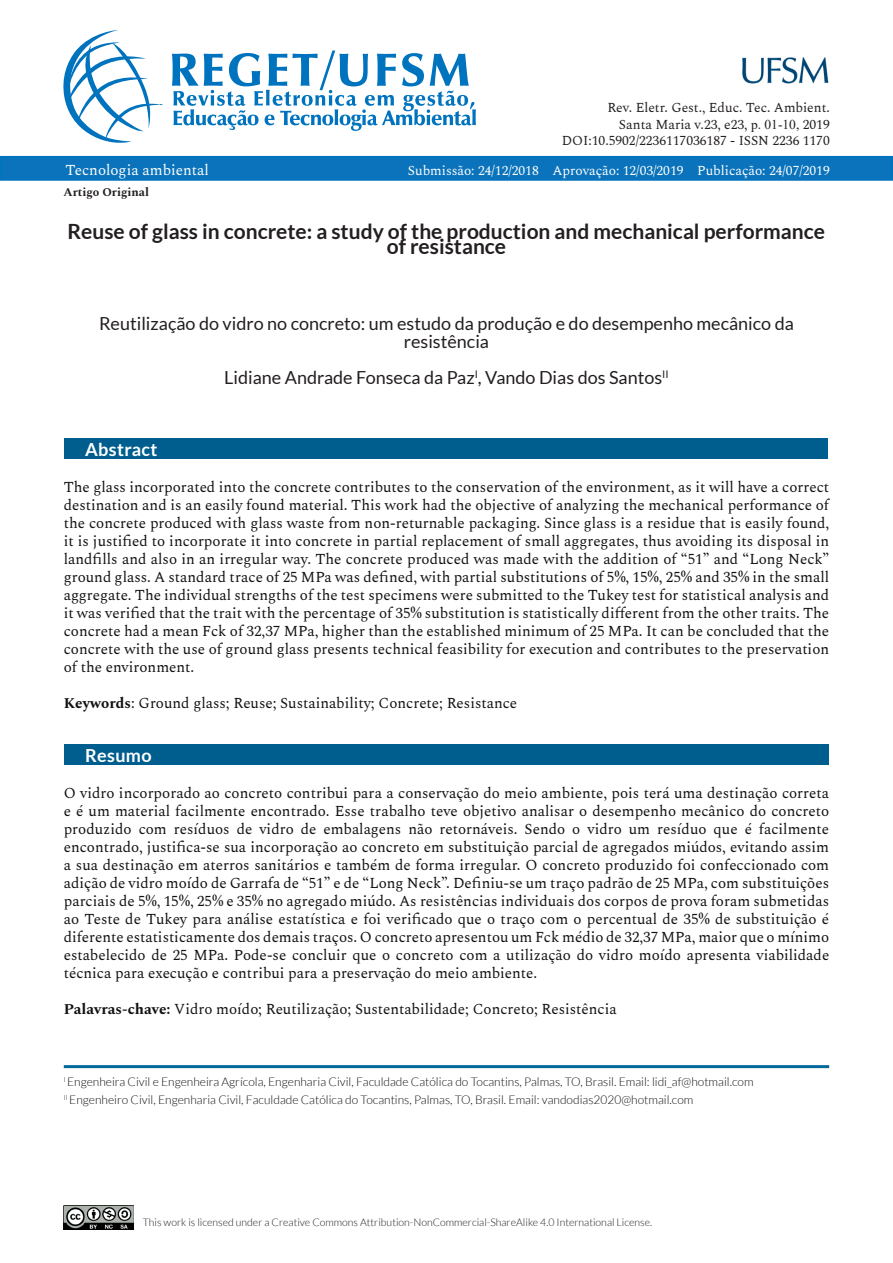
<style>
.page{position:relative;width:893px;height:1263px;background:#fff}
.page>*{position:absolute;margin:0;border:0;box-sizing:border-box;transform-origin:0 0}
.TituloArtigoPORTUGUE{font:700 21px/15px "Lato";color:#231f20;text-align:center}
.TituloArtigoENGLISH{font:18px/18px "Lato";color:#231f20;text-align:center}
.NomesAUTORES{font:18px "Lato";color:#231f20}
.TituloRESUMO_ABSTRAC{font:700 18px "Lato";letter-spacing:.02em;color:#fff}
.TextoRESUMO_ABSTRACT{font:15px/18px "Spectral";color:#111;text-align:justify}
.Palavras-chaveRESUMO{font:15px "Spectral";color:#111}
.t1{font:15px "Spectral";color:#fff}
.t2{font:13.5px/16.2px "Spectral";color:#231f20;text-align:right}
.t3{font:13.5px "Spectral";color:#fff}
.TitulacaoFiliacao{font:300 12px "Lato";color:#111}
.t4{font:700 12px "Spectral";color:#231f20}
.t5{font:300 10.5px "Lato";color:#231f20}
.s1{font-family:"Times New Roman"}
.s2{font-weight:700}
</style>
<div class="page">
<div style="left:0;top:156px;width:893px;height:25px;background:#0a73bb;border:2px solid #0073bf"></div>
<img style="left:742px;top:57px;width:87px;height:27px">
<img style="left:64px;top:1205px;width:69px;height:25px">
<svg style="left:63px;top:30px;width:100px;height:113px"></svg>
<svg style="left:172px;top:51px;width:304px;height:80px"></svg>
<div style="left:65px;top:744px;width:764px;height:20px;background:#005e8e"></div>
<div style="left:65px;top:439px;width:763px;height:20px;background:#005e8e"></div>
<div style="left:64px;top:1065px;width:765px;height:3px;border:2px solid #056699"></div>
<p class="t2" style="left:562px;top:99px;width:270px">Rev. Eletr. Gest., Educ. Tec. Ambient.<br>Santa Maria v.23, e23, <span class="s1">p. 01-10,</span> 2019<br>DOI:10.5902/2236117036187 - ISSN 2236 1170</p>
<p class="t1" style="left:65px;top:159px;width:145px">Tecnologia ambiental</p>
<p class="t3" style="left:408px;top:161px;width:423px">Submissão: 24/12/2018 Aprovação: 12/03/2019 Publicação: 24/07/2019</p>
<p class="t4" style="left:63px;top:184px;width:87px">Artigo Original</p>
<p class="TituloArtigoPORTUGUE" style="left:67px;top:223px;width:759px">Reuse of glass in concrete: a study of the production and mechanical performance of resistance</p>
<p class="TituloArtigoENGLISH" style="left:99px;top:314px;width:696px">Reutilização do vidro no concreto: um estudo da produção e do desempenho mecânico da resistência</p>
<p class="NomesAUTORES" style="left:224px;top:367px;width:446px">Lidiane Andrade Fonseca da Paz<sup>I</sup>, Vando Dias dos Santos<sup>II</sup></p>
<p class="TituloRESUMO_ABSTRAC" style="left:85px;top:439px;width:74px">Abstract</p>
<p class="TextoRESUMO_ABSTRACT" style="left:64px;top:477px;width:767px">The glass incorporated into the concrete contributes to the conservation of the environment, as it will have a correct destination and is an easily found material. This work had the objective of analyzing the mechanical performance of the concrete produced with glass waste from non-returnable packaging. Since glass is a residue that is easily found, it is justified to incorporate it into concrete in partial replacement of small aggregates, thus avoiding its disposal in landfills and also in an irregular way. The concrete produced was made with the addition of “51” and “Long Neck” ground glass. A standard trace of 25 MPa was defined, with partial substitutions of 5%, 15%, 25% and 35% in the small aggregate. The individual strengths of the test specimens were submitted to the Tukey test for statistical analysis and it was verified that the trait with the percentage of 35% substitution is statistically different from the other traits. The concrete had a mean Fck of 32,37 MPa, higher than the established minimum of 25 MPa. It can be concluded that the concrete with the use of ground glass presents technical feasibility for execution and contributes to the preservation of the environment.</p>
<p class="Palavras-chaveRESUMO" style="left:64px;top:692px;width:455px"><span class="s2">Keywords</span>: Ground glass; Reuse; Sustainability; Concrete; Resistance</p>
<p class="TituloRESUMO_ABSTRAC" style="left:85px;top:745px;width:68px">Resumo</p>
<p class="TextoRESUMO_ABSTRACT" style="left:64px;top:783px;width:767px">O vidro incorporado ao concreto contribui para a conservação do meio ambiente, pois terá uma destinação correta e é um material facilmente encontrado. Esse trabalho teve objetivo analisar o desempenho mecânico do concreto produzido com resíduos de vidro de embalagens não retornáveis. Sendo o vidro um resíduo que é facilmente encontrado, justifica-se sua incorporação ao concreto em substituição parcial de agregados miúdos, evitando assim a sua destinação em aterros sanitários e também de forma irregular. O concreto produzido foi confeccionado com adição de vidro moído de Garrafa de “51” e de “Long Neck”. Definiu-se um traço padrão de 25 MPa, com substituições parciais de 5%, 15%, 25% e 35% no agregado miúdo. As resistências individuais dos corpos de prova foram submetidas ao Teste de Tukey para análise estatística e foi verificado que o traço com o percentual de 35% de substituição é diferente estatisticamente dos demais traços. O concreto apresentou um Fck médio de 32,37 MPa, maior que o mínimo estabelecido de 25 MPa. Pode-se concluir que o concreto com a utilização do vidro moído apresenta viabilidade técnica para execução e contribui para a preservação do meio ambiente.</p>
<p class="Palavras-chaveRESUMO" style="left:64px;top:998px;width:554px"><span class="s2">Palavras-chave:</span> Vidro moído; Reutilização; Sustentabilidade; Concreto; Resistência</p>
<p class="TitulacaoFiliacao" style="left:64px;top:1075px;width:691px"><sup>I</sup> Engenheira Civil e Engenheira Agrícola, Engenharia Civil, Faculdade Católica do Tocantins, Palmas, TO, Brasil. Email: lidi_af@hotmail.com</p>
<p class="TitulacaoFiliacao" style="left:64px;top:1093px;width:631px"><sup>II</sup> Engenheiro Civil, Engenharia Civil, Faculdade Católica do Tocantins, Palmas, TO, Brasil. Email: vandodias2020@hotmail.com</p>
<p class="t5" style="left:143px;top:1217px;width:511px">This work is licensed under a Creative Commons Attribution-NonCommercial-ShareAlike 4.0 International License.</p>
</div>
